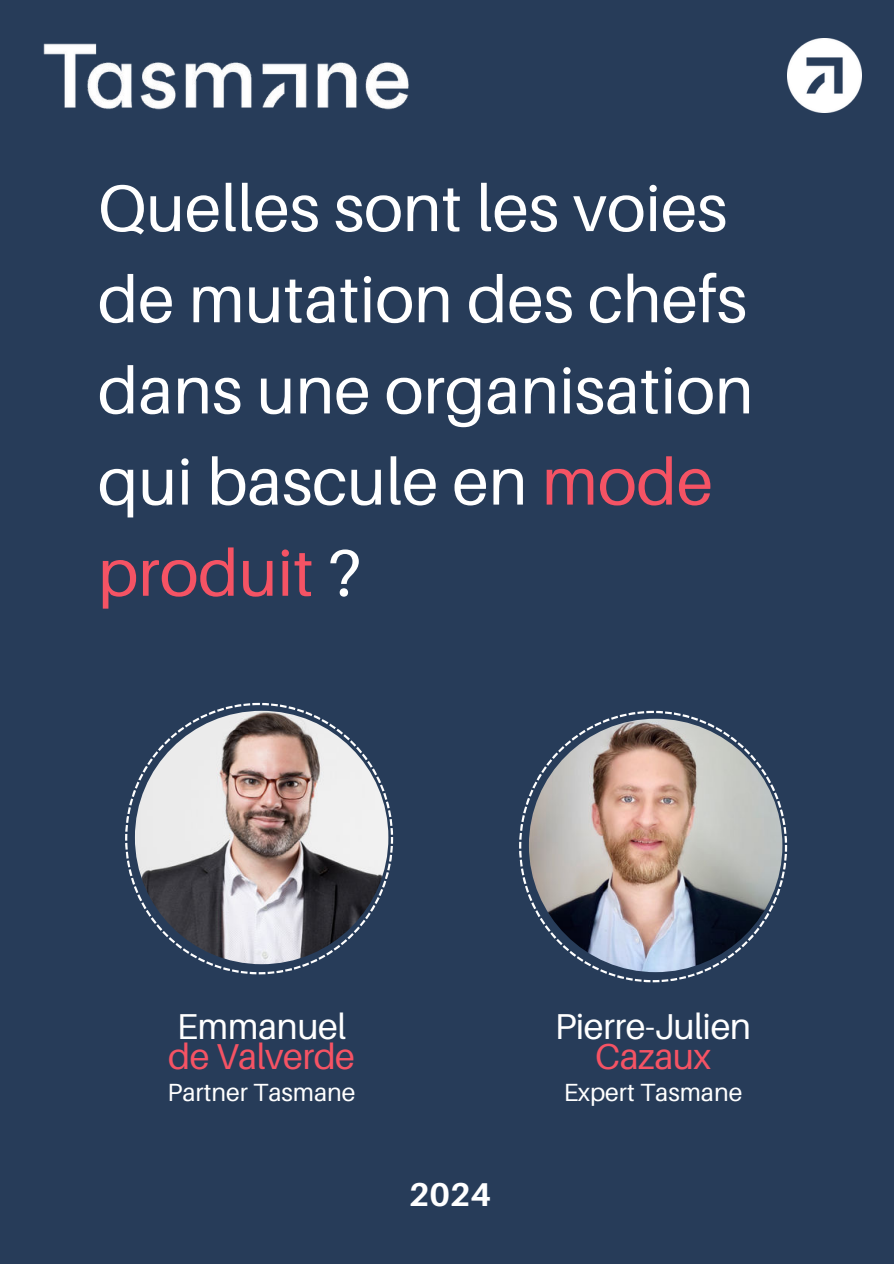
<style>
.page{position:relative;width:894px;height:1264px;background:#fff}
.page>*{position:absolute;margin:0;border:0;box-sizing:border-box;transform-origin:0 0}
.t1{font:65.7px/91.2px "Aileron";color:#fff}
.t2{font:36px "Aileron";letter-spacing:-.015em;color:#fff}
.t3{font:36px "Aileron";letter-spacing:-.015em;color:#f55364}
.t4{font:700 33px "Aileron";color:#fff}
.t5{font:24.9px "Aileron";color:#fff}
.s1{color:#f55364}
</style>
<div class="page">
<div style="left:0;top:0;width:893px;height:1263px;background:#273c59"></div>
<img style="left:43px;top:43px;width:366px;height:67px">
<img style="left:787px;top:38px;width:74px;height:75px">
<svg style="left:125px;top:703px;width:268px;height:271px"></svg>
<img style="left:135px;top:710px;width:253px;height:254px;border-radius:50%">
<svg style="left:519px;top:710px;width:267px;height:272px"></svg>
<img style="left:528px;top:718px;width:254px;height:254px;border-radius:50%">
<p class="t1" style="left:98px;top:163px;width:657px">Quelles sont les voies de mutation des chefs dans une organisation qui bascule en <span class="s1">mode produit</span> ?</p>
<p class="t2" style="left:177px;top:1006px;width:171px">Emmanuel</p>
<p class="t3" style="left:168px;top:1036px;width:188px">de Valverde</p>
<p class="t5" style="left:168px;top:1078px;width:189px">Partner Tasmane</p>
<p class="t4" style="left:408px;top:1175px;width:84px">2024</p>
<p class="t2" style="left:554px;top:1006px;width:198px">Pierre-Julien</p>
<p class="t3" style="left:595px;top:1036px;width:117px">Cazaux</p>
<p class="t5" style="left:563px;top:1078px;width:180px">Expert Tasmane</p>
</div>
